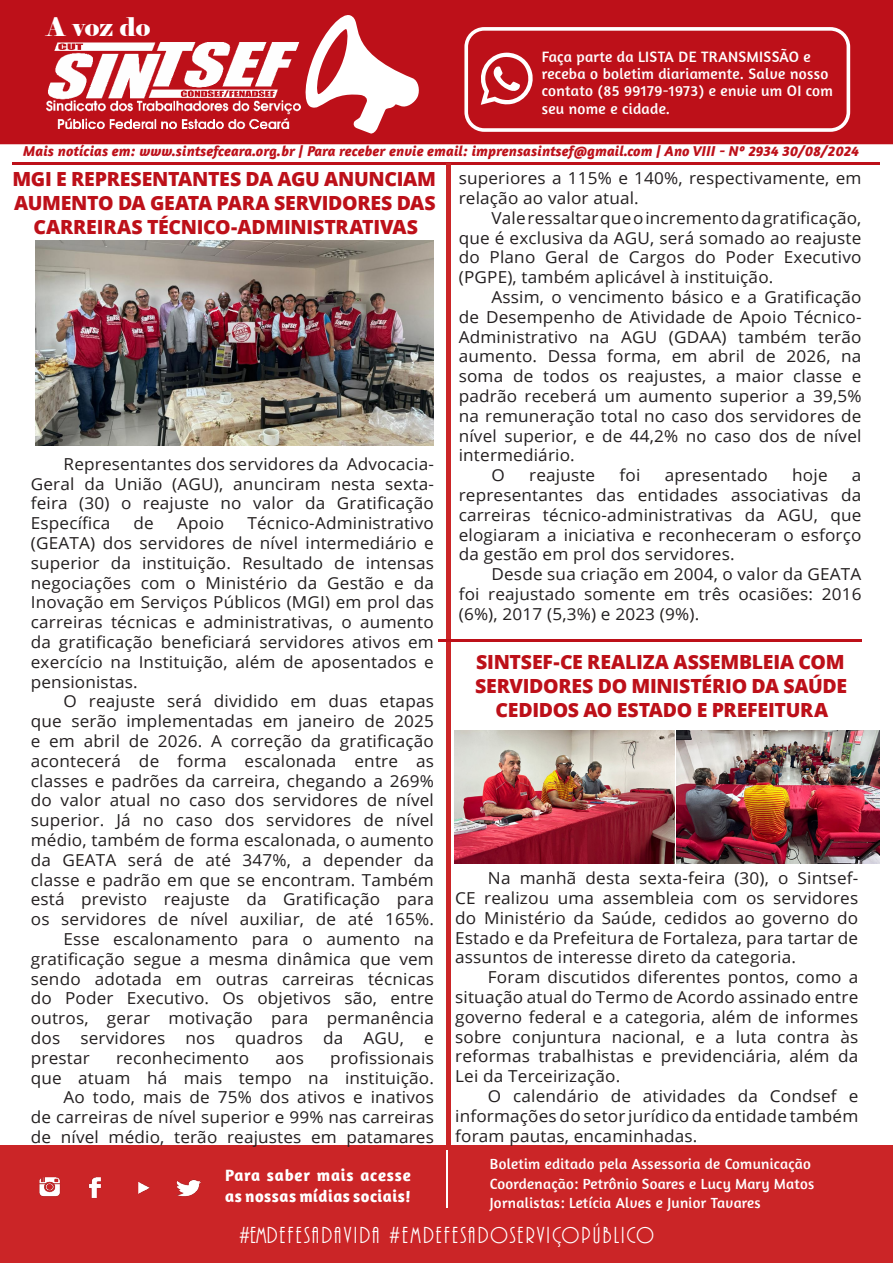
<style>
.page{position:relative;width:893px;height:1263px;background:#fff}
.page>*{position:absolute;margin:0;border:0;box-sizing:border-box;transform-origin:0 0}
.t1{font:25.65px "Elephant";color:#fff}
.t2{font:24px "ARBONNIE";letter-spacing:.09em;color:#fff}
.t3{font:800 19.5px/24px "Open Sans";letter-spacing:-.015em;color:#bd1019;text-align:center}
.t4{font:700 16.8px/20.1px "Amaranth";letter-spacing:.03em;color:#fff}
.t5{font:16.5px/19.8px "Open Sans";letter-spacing:.01em;color:#231f20;text-align:justify;scale:1.04 1}
.t6{font:15.3px/17.4px "Amaranth";letter-spacing:.02em;color:#fff}
.t7{font:15px "Amaranth";letter-spacing:.02em;color:#fff}
.t8{font:italic 700 14.7px "Amaranth";letter-spacing:.01em;color:#bd1019}
</style>
<div class="page">
<div style="left:0;top:0;width:893px;height:144px;background:#bd1019"></div>
<svg style="left:302px;top:12px;width:118px;height:122px"></svg>
<div style="left:0;top:1145px;width:893px;height:118px;background:#cb2527"></div>
<img style="left:46px;top:42px;width:254px;height:86px">
<hr style="left:12px;top:162px;width:867px;height:2px;background:#bd1019">
<hr style="left:446px;top:1150px;width:2px;height:57px;background:#fff">
<img style="left:39px;top:1177px;width:162px;height:21px">
<div style="left:464px;top:27px;width:386px;height:105px;border:4px solid #fff;border-radius:18px"></div>
<svg style="left:476px;top:53px;width:59px;height:52px"></svg>
<hr style="left:446px;top:163px;width:4px;height:982px;background:#cb2527">
<hr style="left:438px;top:639px;width:423px;height:2px;background:#bd1019">
<img style="left:454px;top:730px;width:221px;height:133px">
<img style="left:677px;top:730px;width:202px;height:133px">
<img style="left:36px;top:240px;width:397px;height:206px">
<p class="t1" style="left:46px;top:11px;width:105px">A voz do</p>
<p class="t6" style="left:542px;top:47px;width:293px">Faça parte da LISTA DE TRANSMISSÃO e receba o boletim diariamente. Salve nosso contato (85 99179-1973) e envie um OI com seu nome e cidade.</p>
<p class="t8" style="left:23px;top:142px;width:838px">Mais notícias em: www.sintsefceara.org.br | Para receber envie email: imprensasintsef@gmail.com | Ano VIII - Nº 2934 30/08/2024</p>
<p class="t3" style="left:12px;top:166px;width:425px">MGI E REPRESENTANTES DA AGU ANUNCIAM<br>AUMENTO DA GEATA PARA SERVIDORES DAS<br>CARREIRAS TÉCNICO-ADMINISTRATIVAS</p>
<p class="t5" style="left:31px;top:453px;width:389px;text-indent:33px">Representantes dos servidores da Advocacia-Geral da União (AGU), anunciram nesta sexta&shy;feira (30) o reajuste no valor da Gratificação Específica</p>
<p class="t5" style="left:31px;top:513px;width:389px;text-indent:217px">Técnico-Administrativo (GEATA) dos servidores de nível intermediário e superior da instituição. Resultado de intensas negociações com o Ministério da Gestão e da Inovação em Serviços Públicos (MGI) em prol das carreiras técnicas e administrativas, o aumento da gratificação beneficiará servidores ativos em exercício na Instituição, além de aposentados e pensionistas.</p>
<p class="t5" style="left:64px;top:691px;width:358px">O reajuste será dividido em duas etapas</p>
<p class="t5" style="left:31px;top:711px;width:389px">que serão implementadas em janeiro de 2025</p>
<p class="t5" style="left:31px;top:731px;width:389px">e em abril de 2026. A correção da gratificação</p>
<p class="t5" style="left:31px;top:750px;width:389px">acontecerá de forma escalonada entre as</p>
<p class="t5" style="left:31px;top:770px;width:389px">classes e padrões da carreira, chegando a 269%</p>
<p class="t5" style="left:31px;top:790px;width:389px">do valor atual no caso dos servidores de nível</p>
<p class="t5" style="left:31px;top:810px;width:389px">superior. Já no caso dos servidores de nível</p>
<p class="t5" style="left:31px;top:830px;width:389px">médio, também de forma escalonada, o aumento</p>
<p class="t5" style="left:31px;top:849px;width:389px">da GEATA será de até 347%, a depender da</p>
<p class="t5" style="left:31px;top:869px;width:389px">classe e padrão em que se encontram. Também</p>
<p class="t5" style="left:31px;top:889px;width:389px">está previsto reajuste da Gratificação para</p>
<p class="t5" style="left:31px;top:909px;width:389px">os servidores de nível auxiliar, de até 165%.</p>
<p class="t5" style="left:64px;top:929px;width:358px">Esse escalonamento para o aumento na</p>
<p class="t5" style="left:31px;top:948px;width:389px">gratificação segue a mesma dinâmica que vem</p>
<p class="t5" style="left:31px;top:968px;width:389px">sendo adotada em outras carreiras técnicas</p>
<p class="t5" style="left:31px;top:988px;width:389px">do Poder Executivo. Os objetivos são, entre</p>
<p class="t5" style="left:31px;top:1008px;width:389px">outros, gerar motivação para permanência</p>
<p class="t5" style="left:31px;top:1028px;width:389px">dos servidores nos quadros da AGU, e</p>
<p class="t5" style="left:31px;top:1047px;width:58px">prestar</p>
<p class="t5" style="left:116px;top:1047px;width:130px">reconhecimento</p>
<p class="t5" style="left:276px;top:1047px;width:29px">aos</p>
<p class="t5" style="left:134px;top:513px;width:21px">de</p>
<p class="t5" style="left:177px;top:513px;width:47px">Apoio</p>
<p class="t5" style="left:31px;top:1047px;width:389px;text-align:right">profissionais<br>que atuam há mais tempo na instituição.<br>Ao todo, mais de 75% dos ativos e inativos<br>de carreiras de nível superior e 99% nas carreiras de nível médio, terão reajustes em patamares</p>
<p class="t4" style="left:225px;top:1165px;width:187px">Para saber mais acesse as nossas mídias sociais!</p>
<p class="t5" style="left:459px;top:168px;width:389px">superiores a 115% e 140%, respectivamente, em relação ao valor atual.</p>
<p class="t5" style="left:459px;top:207px;width:389px;text-indent:33px">Vale ressaltar que o incremento da gratificação, que é exclusiva da AGU, será somado ao reajuste do Plano Geral de Cargos do Poder Executivo (PGPE), também aplicável à instituição.</p>
<p class="t5" style="left:459px;top:287px;width:389px;text-indent:33px">Assim, o vencimento básico e a Gratificação de Desempenho de Atividade de Apoio Técnico-Administrativo na AGU (GDAA) também terão aumento. Dessa forma, em abril de 2026, na soma de todos os reajustes, a maior classe e padrão receberá um aumento superior a 39,5% na remuneração total no caso dos servidores de nível superior, e de 44,2% no caso dos de nível intermediário.</p>
<p class="t5" style="left:491px;top:465px;width:14px">O</p>
<p class="t5" style="left:529px;top:465px;width:65px">reajuste</p>
<p class="t5" style="left:620px;top:465px;width:22px">foi</p>
<p class="t5" style="left:665px;top:465px;width:101px">apresentado</p>
<p class="t5" style="left:792px;top:465px;width:36px">hoje</p>
<p class="t5" style="left:459px;top:465px;width:389px;text-indent:393px">a representantes das entidades associativas da carreiras técnico-administrativas da AGU, que elogiaram a iniciativa e reconheceram o esforço da gestão em prol dos servidores.</p>
<p class="t5" style="left:459px;top:564px;width:389px;text-indent:33px">Desde sua criação em 2004, o valor da GEATA foi reajustado somente em três ocasiões: 2016 (6%), 2017 (5,3%) e 2023 (9%).</p>
<p class="t3" style="left:475px;top:649px;width:374px">SINTSEF-CE REALIZA ASSEMBLEIA COM<br>SERVIDORES DO MINISTÉRIO DA SAÚDE<br>CEDIDOS AO ESTADO E PREFEITURA</p>
<p class="t5" style="left:455px;top:868px;width:389px;text-indent:33px">Na manhã desta sexta-feira (30), o Sintsef-CE realizou uma assembleia com os servidores do Ministério da Saúde, cedidos ao governo do Estado e da Prefeitura de Fortaleza, para tartar de assuntos de interesse direto da categoria.</p>
<p class="t5" style="left:455px;top:967px;width:389px;text-indent:33px">Foram discutidos diferentes pontos, como a situação atual do Termo de Acordo assinado entre governo federal e a categoria, além de informes sobre conjuntura nacional, e a luta contra às reformas trabalhistas e previdenciária, além da Lei da Terceirização.</p>
<p class="t5" style="left:455px;top:1085px;width:389px;text-indent:33px">O calendário de atividades da Condsef e informações do setor jurídico da entidade também foram pautas, encaminhadas.</p>
<p class="t7" style="left:490px;top:1155px;width:323px">Boletim editado pela Assessoria de Comunicação</p>
<p class="t7" style="left:490px;top:1175px;width:326px">Coordenação: Petrônio Soares e Lucy Mary Matos</p>
<p class="t7" style="left:490px;top:1194px;width:272px">Jornalistas: Letícia Alves e Junior Tavares</p>
<p class="t2" style="left:239px;top:1223px;width:416px">#EMDEFESADAVIDA #EMDEFESADOSERVIÇOPÚBLICO</p>
</div>
